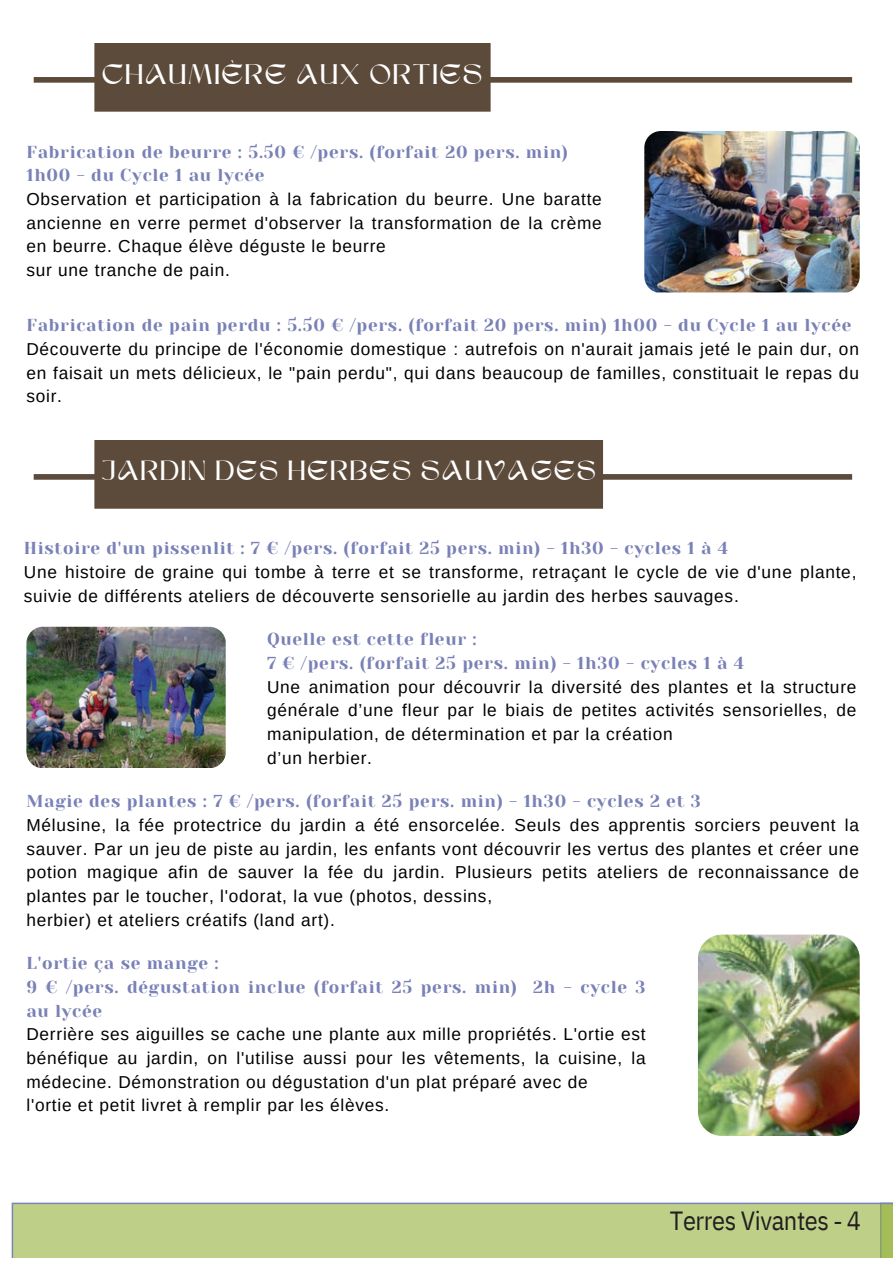
<style>
.page{position:relative;width:893px;height:1264px;background:#fff}
.page>*{position:absolute;margin:0;border:0;box-sizing:border-box;transform-origin:0 0}
.t1{font:28.2px "SEGO";letter-spacing:.035em;color:#fff}
.t2{font:27.75px "SEGO";letter-spacing:.04em;color:#fff}
.t3{font:26.25px "IBM Plex Sans Cond";letter-spacing:-.015em;color:#231f20}
.t4{font:17.25px/23.7px "Arimo";letter-spacing:.045em;color:#000;text-align:justify}
.t5{font:17.25px/23.7px "Yeseva One";letter-spacing:.045em;color:#7981b6}
.s1{font-family:"Noto Sans"}
</style>
<div class="page">
<div style="left:393px;top:77px;width:459px;height:6px;background:#5c4a3a"></div>
<div style="left:95px;top:44px;width:395px;height:67px;background:#5c4a3a"></div>
<div style="left:94px;top:43px;width:396px;height:69px;border:1px solid #5c4a3a"></div>
<div style="left:34px;top:77px;width:63px;height:6px;background:#5c4a3a"></div>
<svg style="left:12px;top:1202px;width:880px;height:56px;background:#bccd8a"></svg>
<img style="left:644px;top:131px;width:215px;height:161px">
<div style="left:393px;top:474px;width:459px;height:5px;background:#5c4a3a"></div>
<div style="left:95px;top:441px;width:507px;height:67px;background:#5c4a3a"></div>
<div style="left:94px;top:440px;width:509px;height:68px;border:1px solid #5c4a3a"></div>
<div style="left:34px;top:474px;width:63px;height:5px;background:#5c4a3a"></div>
<img style="left:26px;top:626px;width:199px;height:142px">
<img style="left:698px;top:934px;width:161px;height:201px;border-radius:24px">
<p class="t1" style="left:103px;top:63px;width:382px">CHAUMIÈRE AUX ORTIES</p>
<p class="t5" style="left:26px;top:140px;width:543px">Fabrication de beurre : 5.50 € /pers. (forfait 20 pers. min)</p>
<p class="t5" style="left:26px;top:164px;width:239px">1h00 - du Cycle 1 au lycée</p>
<p class="t4" style="left:26px;top:187px;width:577px">Observation et participation à la fabrication du beurre. Une baratte ancienne en verre permet d'observer la transformation de la crème en beurre. Chaque élève déguste le beurre</p>
<p class="t4" style="left:26px;top:258px;width:205px">sur une tranche de pain.</p>
<p class="t5" style="left:26px;top:313px;width:826px">Fabrication de pain perdu : 5.50 € /pers. (forfait 20 pers. min) 1h00 - du Cycle 1 au lycée</p>
<p class="t4" style="left:26px;top:337px;width:834px">Découverte du principe de l'économie domestique : autrefois on n'aurait jamais jeté le pain dur, on en faisait un mets délicieux, le "pain perdu", qui dans beaucoup de familles, constituait le repas du soir.</p>
<p class="t2" style="left:103px;top:459px;width:496px">JARDIN DES HERBES SAUVAGES</p>
<p class="t5" style="left:24px;top:536px;width:705px">Histoire d'un pissenlit : 7 € /pers. (forfait 25 pers. min) - 1h30 - cycles 1 à 4</p>
<p class="t4" style="left:24px;top:560px;width:834px">Une histoire de graine qui tombe à terre et se transforme, retraçant le cycle de vie d'une plante, suivie de différents ateliers de découverte sensorielle au jardin des herbes sauvages.</p>
<p class="t5" style="left:267px;top:627px;width:211px">Quelle est cette fleur :</p>
<p class="t5" style="left:267px;top:651px;width:478px">7 € /pers. (forfait 25 pers. min) - 1h30 - cycles 1 à 4</p>
<p class="t4" style="left:267px;top:675px;width:591px">Une animation pour découvrir la diversité des plantes et la structure générale d’une fleur par le biais de petites activités sensorielles, de manipulation, de détermination et par la création</p>
<p class="t4" style="left:267px;top:745px;width:106px">d’un herbier.</p>
<p class="t5" style="left:26px;top:789px;width:676px">Magie des plantes : 7 € /pers. (forfait 25 pers. min) - 1h30 - cycles 2 et 3</p>
<p class="t4" style="left:26px;top:813px;width:834px">Mélusine, la fée protectrice du jardin a été ensorcelée. Seuls des apprentis sorciers peuvent la sauver. Par un jeu de piste au jardin, les enfants vont découvrir les vertus des plantes et créer une potion magique afin de sauver la fée du jardin. Plusieurs petits ateliers de reconnaissance de plantes par le toucher, l'odorat, la vue (photos, dessins,</p>
<p class="t4" style="left:26px;top:907px;width:310px">herbier) et ateliers créatifs (land art).</p>
<p class="t5" style="left:26px;top:951px;width:194px">L'ortie ça se mange :</p>
<p class="t5" style="left:26px;top:975px;width:620px">9 € /pers. dégustation inclue (forfait 25 pers. min) 2h - cycle 3 au lycée</p>
<p class="t4" style="left:26px;top:1022px;width:620px">Derrière ses aiguilles se cache une plante aux mille propriétés. L'ortie est bénéfique au jardin, on l'utilise aussi pour les vêtements, la cuisine, la médecine. Démonstration ou dégustation d'un plat préparé avec de</p>
<p class="t4" style="left:26px;top:1093px;width:364px">l'ortie et petit livret à remplir par les élèves.</p>
<p class="t3" style="left:670px;top:1203px;width:192px">Terres Vivantes <span class="s1">‐</span> 4</p>
</div>
